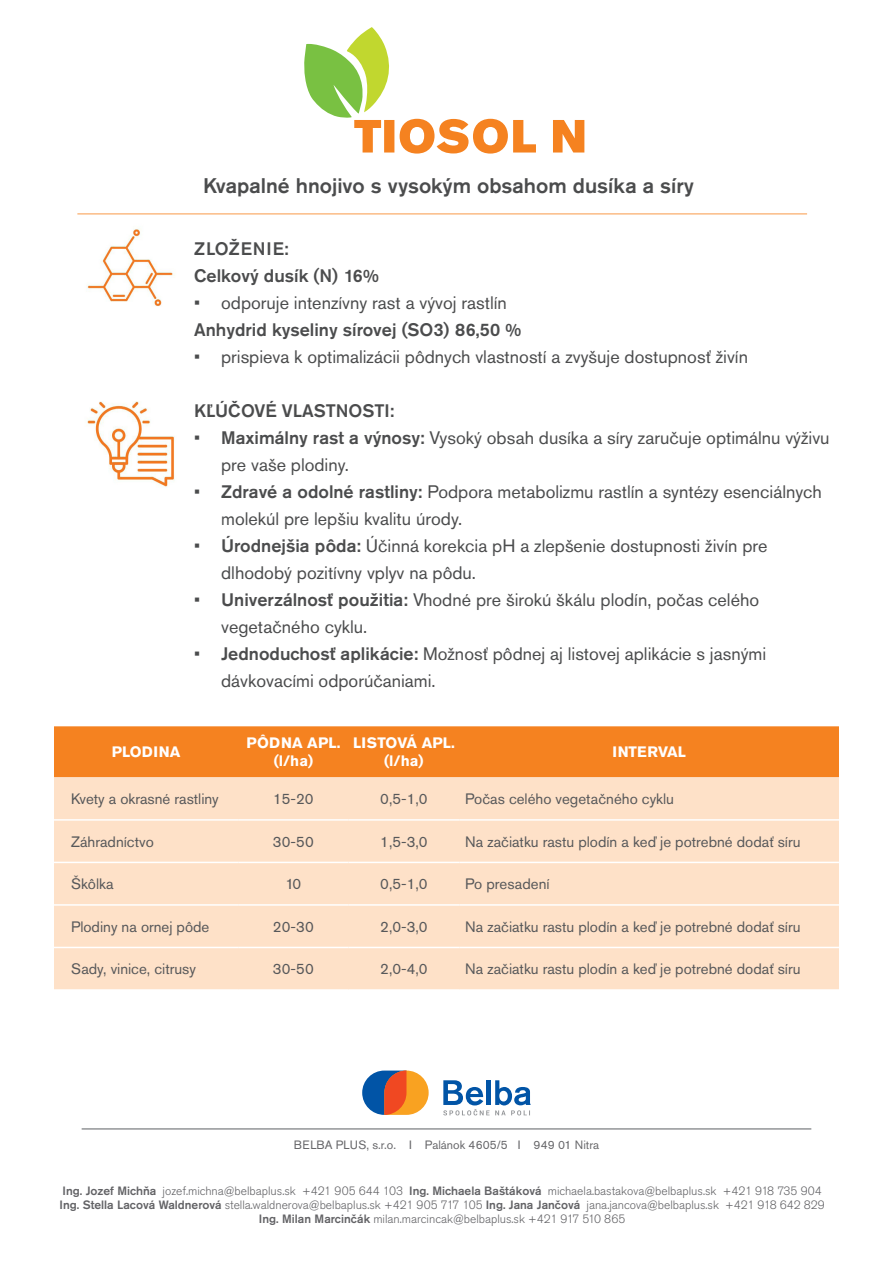
<style>
.page{position:relative;width:893px;height:1263px;background:#fff}
.page>*{position:absolute;margin:0;border:0;box-sizing:border-box;transform-origin:0 0}
.t1{font:500 21px "Akzidenz Grotesk Pro";color:#4b4c4d}
.Styl_odstavce9{font:18px/27px "Akzidenz Grotesk Pro";color:#4b4c4d}
.Styl_odstavce9-2{font:500 18px "Akzidenz Grotesk Pro";color:#4b4c4d}
.Styl_odstavce9-3{font:500 18px "Akzidenz Grotesk Pro";letter-spacing:.05em;color:#4b4c4d}
.t2{font:15px "Akzidenz Grotesk Pro";color:#57585a}
.t3{font:700 15px/18px "Akzidenz Grotesk Pro";letter-spacing:.01em;color:#fff;text-align:center}
.mena_kontakt{font:300 12px "Akzidenz Grotesk Pro";color:#636366}
.t4{font:12px "Akzidenz Grotesk Pro";color:#67676a}
.s1{font-weight:500}
</style>
<div class="page">
<hr style="left:82px;top:1128px;width:729px;height:2px;background:#939598">
<svg style="left:362px;top:1070px;width:67px;height:45px;background:#b0836b"></svg>
<svg style="left:443px;top:1080px;width:88px;height:35px"></svg>
<svg style="left:304px;top:27px;width:280px;height:127px"></svg>
<img style="left:87px;top:228px;width:88px;height:79px">
<img style="left:87px;top:402px;width:88px;height:85px">
<hr style="left:77px;top:213px;width:730px;height:2px;background:#fbbb85">
<div style="left:54px;top:726px;width:785px;height:51px;background:#f58220"></div>
<div style="left:54px;top:777px;width:785px;height:212px;background:#fee1c8"></div>
<hr style="left:54px;top:819px;width:184px;height:2px;background:#fff">
<hr style="left:238px;top:819px;width:111px;height:2px;background:#fff">
<hr style="left:349px;top:819px;width:110px;height:2px;background:#fff">
<hr style="left:459px;top:819px;width:380px;height:2px;background:#fff">
<hr style="left:54px;top:862px;width:184px;height:1px;background:#fff">
<hr style="left:238px;top:862px;width:111px;height:1px;background:#fff">
<hr style="left:349px;top:862px;width:110px;height:1px;background:#fff">
<hr style="left:459px;top:862px;width:380px;height:1px;background:#fff">
<hr style="left:54px;top:904px;width:184px;height:2px;background:#fff">
<hr style="left:238px;top:904px;width:111px;height:2px;background:#fff">
<hr style="left:349px;top:904px;width:110px;height:2px;background:#fff">
<hr style="left:459px;top:904px;width:380px;height:2px;background:#fff">
<hr style="left:54px;top:947px;width:184px;height:1px;background:#fff">
<hr style="left:238px;top:947px;width:111px;height:1px;background:#fff">
<hr style="left:349px;top:947px;width:110px;height:1px;background:#fff">
<hr style="left:459px;top:947px;width:380px;height:1px;background:#fff">
<p class="t1" style="left:203px;top:172px;width:492px">Kvapalné hnojivo s vysokým obsahom dusíka a síry</p>
<p class="Styl_odstavce9-3" style="left:194px;top:237px;width:96px">ZLOŽENIE:</p>
<p class="Styl_odstavce9-2" style="left:194px;top:264px;width:186px">Celkový dusík (N) 16%</p>
<p class="Styl_odstavce9" style="left:194px;top:289px;width:314px">• odporuje intenzívny rast a vývoj rastlín</p>
<p class="Styl_odstavce9-2" style="left:194px;top:318px;width:329px">Anhydrid kyseliny sírovej (SO3) 86,50 %</p>
<p class="Styl_odstavce9" style="left:194px;top:343px;width:555px">• prispieva k optimalizácii pôdnych vlastností a zvyšuje dostupnosť živín</p>
<p class="Styl_odstavce9-2" style="left:194px;top:399px;width:202px">KĽÚČOVÉ VLASTNOSTI:</p>
<p class="Styl_odstavce9" style="left:221px;top:424px;width:610px;text-indent:-27px">• <span class="s1">Maximálny rast a výnosy:</span> Vysoký obsah dusíka a síry zaručuje optimálnu výživu pre vaše plodiny.</p>
<p class="Styl_odstavce9" style="left:221px;top:478px;width:602px;text-indent:-27px">• <span class="s1">Zdravé a odolné rastliny:</span> Podpora metabolizmu rastlín a syntézy esenciálnych molekúl pre lepšiu kvalitu úrody.</p>
<p class="Styl_odstavce9" style="left:221px;top:532px;width:548px;text-indent:-27px">• <span class="s1">Úrodnejšia pôda:</span> Účinná korekcia pH a zlepšenie dostupnosti živín pre dlhodobý pozitívny vplyv na pôdu.</p>
<p class="Styl_odstavce9" style="left:221px;top:586px;width:539px;text-indent:-27px">• <span class="s1">Univerzálnosť použitia:</span> Vhodné pre širokú škálu plodín, počas celého vegetačného cyklu.</p>
<p class="Styl_odstavce9" style="left:221px;top:640px;width:546px;text-indent:-27px">• <span class="s1">Jednoduchosť aplikácie:</span> Možnosť pôdnej aj listovej aplikácie s jasnými dávkovacími odporúčaniami.</p>
<p class="t3" style="left:112px;top:743px;width:70px">PLODINA</p>
<p class="t3" style="left:246px;top:734px;width:95px">PÔDNA APL. (l/ha)</p>
<p class="t3" style="left:353px;top:734px;width:103px">LISTOVÁ APL. (l/ha)</p>
<p class="t3" style="left:612px;top:743px;width:75px">INTERVAL</p>
<p class="t2" style="left:71px;top:789px;width:149px">Kvety a okrasné rastliny</p>
<p class="t2" style="left:273px;top:789px;width:42px">15-20</p>
<p class="t2" style="left:380px;top:789px;width:49px">0,5-1,0</p>
<p class="t2" style="left:465px;top:789px;width:210px">Počas celého vegetačného cyklu</p>
<p class="t2" style="left:71px;top:832px;width:84px">Záhradníctvo</p>
<p class="t2" style="left:273px;top:832px;width:43px">30-50</p>
<p class="t2" style="left:380px;top:832px;width:49px">1,5-3,0</p>
<p class="t2" style="left:465px;top:832px;width:337px">Na začiatku rastu plodín a keď je potrebné dodať síru</p>
<p class="t2" style="left:71px;top:874px;width:44px">Škôlka</p>
<p class="t2" style="left:285px;top:874px;width:17px">10</p>
<p class="t2" style="left:380px;top:874px;width:49px">0,5-1,0</p>
<p class="t2" style="left:465px;top:874px;width:86px">Po presadení</p>
<p class="t2" style="left:71px;top:917px;width:140px">Plodiny na ornej pôde</p>
<p class="t2" style="left:273px;top:917px;width:42px">20-30</p>
<p class="t2" style="left:380px;top:917px;width:49px">2,0-3,0</p>
<p class="t2" style="left:465px;top:917px;width:337px">Na začiatku rastu plodín a keď je potrebné dodať síru</p>
<p class="t2" style="left:71px;top:959px;width:126px">Sady, vinice, citrusy</p>
<p class="t2" style="left:273px;top:959px;width:43px">30-50</p>
<p class="t2" style="left:380px;top:959px;width:49px">2,0-4,0</p>
<p class="t2" style="left:465px;top:959px;width:337px">Na začiatku rastu plodín a keď je potrebné dodať síru</p>
<p class="t4" style="left:294px;top:1137px;width:307px">BELBA PLUS, s.r.o. I Palánok 4605/5 I 949 01 Nitra</p>
<p class="mena_kontakt" style="left:63px;top:1182px;width:761px"><span class="s1">Ing. Jozef Michňa</span> jozef.michna@belbaplus.sk +421 905 644 103 <span class="s1">Ing. Michaela Baštáková</span> michaela.bastakova@belbaplus.sk +421 918 735 904</p>
<p class="mena_kontakt" style="left:60px;top:1197px;width:767px"><span class="s1">Ing. Stella Lacová Waldnerová</span> stella.waldnerova@belbaplus.sk +421 905 717 105 <span class="s1">Ing. Jana Jančová</span> jana.jancova@belbaplus.sk +421 918 642 829</p>
<p class="mena_kontakt" style="left:259px;top:1211px;width:368px"><span class="s1">Ing. Milan Marcinčák</span> milan.marcincak@belbaplus.sk +421 917 510 865</p>
</div>
